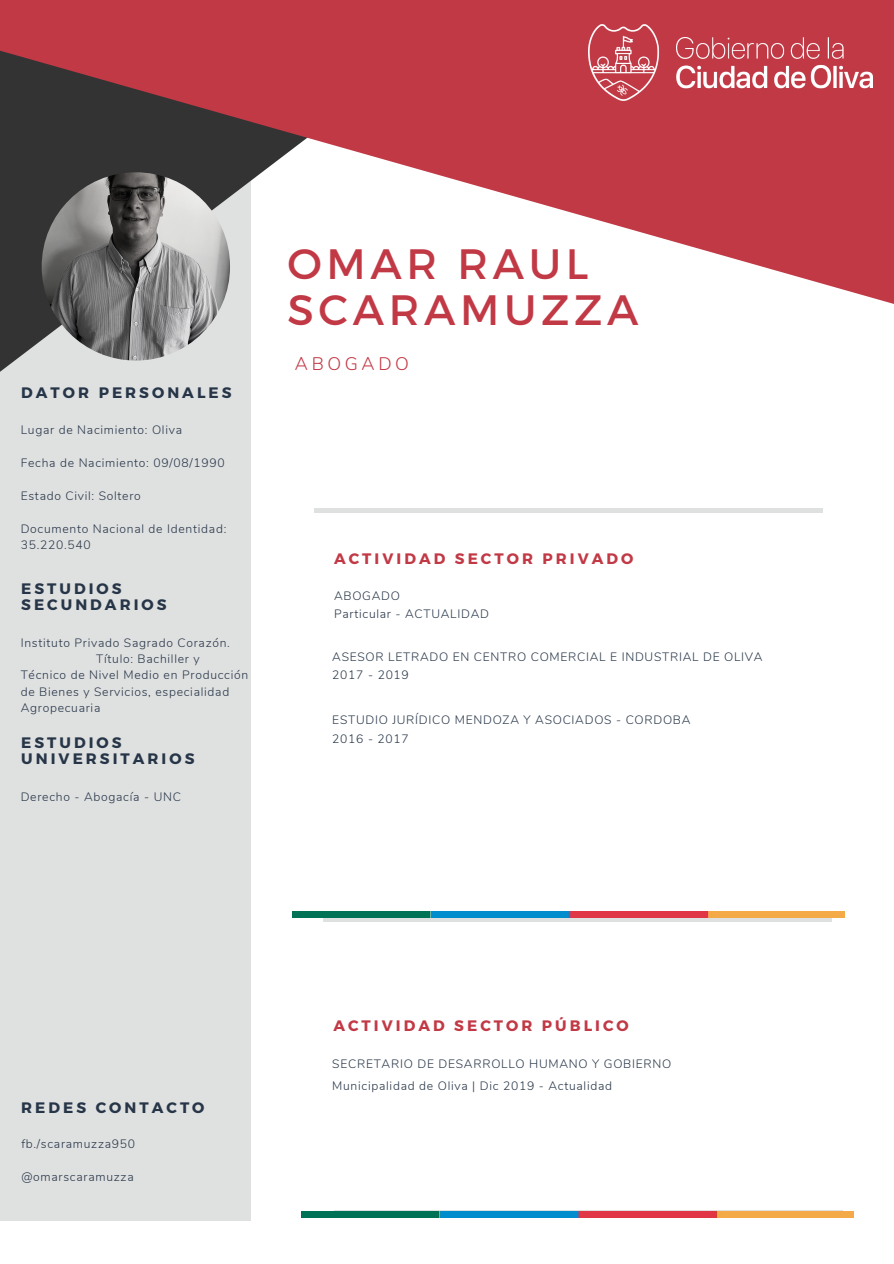
<style>
.page{position:relative;width:894px;height:1264px;background:#fff}
.page>*{position:absolute;margin:0;border:0;box-sizing:border-box;transform-origin:0 0}
.t1{font:42.45px/46px "Montserrat";letter-spacing:.11em;color:#c23946}
.t2{font:300 18.15px "Nunito";letter-spacing:.2em;color:#c23946}
.t3{font:700 15.15px/16.5px "Montserrat";letter-spacing:.2em;color:#263547}
.t4{font:700 15.15px "Montserrat";letter-spacing:.2em;color:#c23946}
.t5{font:300 12.15px/16.5px "Nunito";letter-spacing:.06em;color:#263547}
</style>
<div class="page">
<div style="left:0;top:0;width:251px;height:1220px;background:#dfe0e0"></div>
<hr style="left:314px;top:508px;width:508px;height:4px;background:#dfe0e0">
<svg style="left:0;top:338px;width:197px;height:34px"></svg>
<img style="left:42px;top:172px;width:188px;height:188px;border-radius:50%">
<svg style="left:0;top:0;width:893px;height:338px;fill:#c23946"></svg>
<hr style="left:323px;top:917px;width:508px;height:4px;background:#dfe0e0">
<img style="left:588px;top:25px;width:284px;height:75px">
<img style="left:292px;top:911px;width:552px;height:7px">
<img style="left:301px;top:1210px;width:551px;height:7px">
<p class="t3" style="left:21px;top:384px;width:212px">DATOR PERSONALES</p>
<p class="t5" style="left:21px;top:422px;width:163px">Lugar de Nacimiento: Oliva</p>
<p class="t5" style="left:21px;top:455px;width:205px">Fecha de Nacimiento: 09/08/1990</p>
<p class="t5" style="left:21px;top:488px;width:121px">Estado Civil: Soltero</p>
<p class="t5" style="left:21px;top:521px;width:207px">Documento Nacional de Identidad:<br>35.220.540</p>
<p class="t3" style="left:21px;top:579px;width:147px">ESTUDIOS<br>SECUNDARIOS</p>
<p class="t5" style="left:21px;top:634px;width:211px">Instituto Privado Sagrado Corazón.</p>
<p class="t5" style="left:21px;top:650px;width:229px;text-indent:76px">Título: Bachiller y<br>Técnico de Nivel Medio en Producción de Bienes y Servicios, especialidad<br>Agropecuaria</p>
<p class="t3" style="left:21px;top:733px;width:175px">ESTUDIOS<br>UNIVERSITARIOS</p>
<p class="t5" style="left:21px;top:788px;width:162px">Derecho - Abogacía - UNC</p>
<p class="t1" style="left:287px;top:238px;width:352px">OMAR RAUL<br>SCARAMUZZA</p>
<p class="t2" style="left:295px;top:352px;width:116px">ABOGADO</p>
<p class="t4" style="left:334px;top:548px;width:301px">ACTIVIDAD SECTOR PRIVADO</p>
<p class="t5" style="left:334px;top:587px;width:67px">ABOGADO</p>
<p class="t5" style="left:334px;top:606px;width:156px">Particular - ACTUALIDAD</p>
<p class="t5" style="left:332px;top:648px;width:431px">ASESOR LETRADO EN CENTRO COMERCIAL E INDUSTRIAL DE OLIVA</p>
<p class="t5" style="left:332px;top:666px;width:78px">2017 - 2019</p>
<p class="t5" style="left:332px;top:712px;width:359px">ESTUDIO JURÍDICO MENDOZA Y ASOCIADOS - CORDOBA</p>
<p class="t5" style="left:332px;top:730px;width:78px">2016 - 2017</p>
<p class="t3" style="left:21px;top:1098px;width:185px">REDES CONTACTO</p>
<p class="t5" style="left:21px;top:1135px;width:115px">fb./scaramuzza950</p>
<p class="t5" style="left:21px;top:1168px;width:114px">@omarscaramuzza</p>
<p class="t4" style="left:333px;top:1016px;width:297px">ACTIVIDAD SECTOR PÚBLICO</p>
<p class="t5" style="left:332px;top:1055px;width:340px">SECRETARIO DE DESARROLLO HUMANO Y GOBIERNO</p>
<p class="t5" style="left:332px;top:1077px;width:281px">Municipalidad de Oliva | Dic 2019 - Actualidad</p>
</div>
